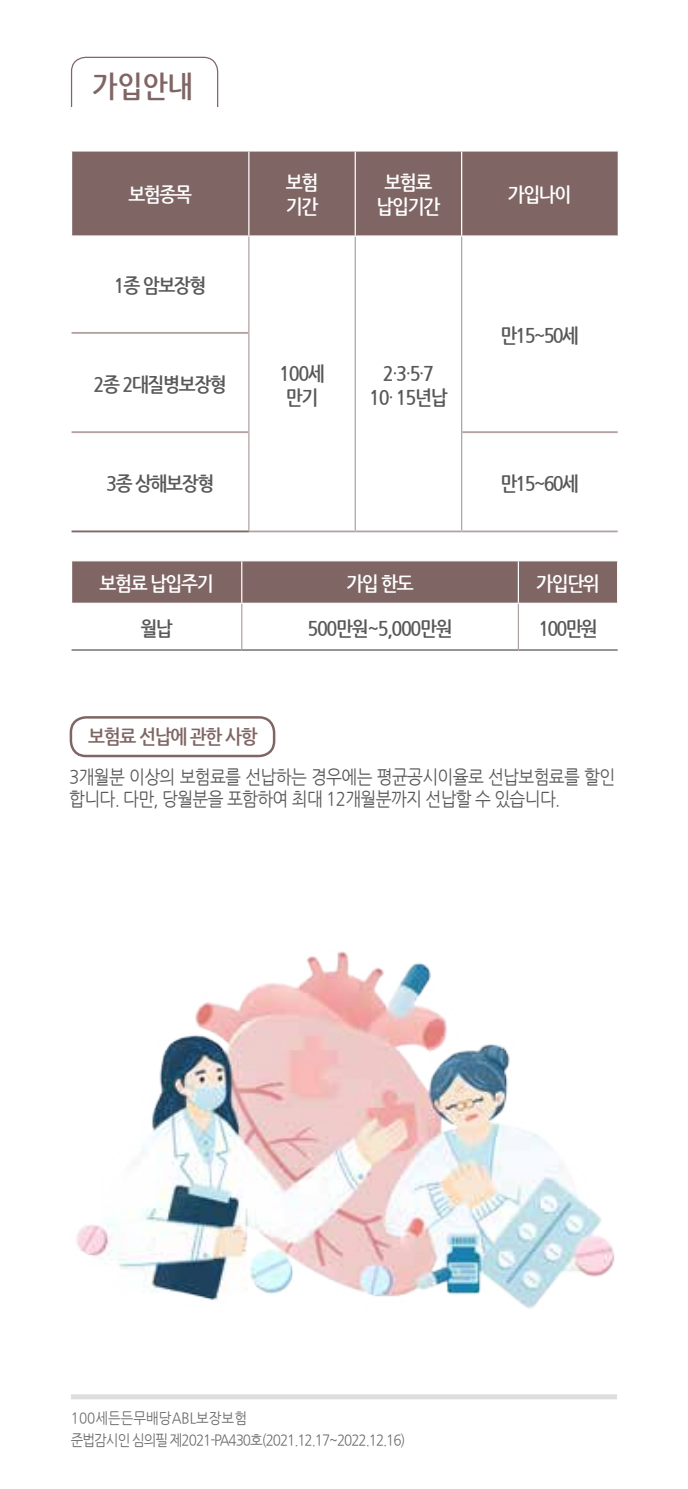
<style>
.page{position:relative;width:688px;height:1489px;background:#fff}
.page>*{position:absolute;margin:0;border:0;box-sizing:border-box;transform-origin:0 0}
.t1{font:700 30px "Nanum Gothic";color:#7f6664;scale:.9 1}
.t2{font:700 20px/24px "Nanum Gothic";letter-spacing:-.075em;color:#595757;text-align:center;scale:.9 1}
.t3{font:700 20px/24px "Nanum Gothic";letter-spacing:-.075em;color:#fff;scale:.9 1}
.t4{font:700 20px "Nanum Gothic";letter-spacing:-.07em;color:#7f6664;scale:.9 1}
.t5{font:18.75px/22.5px "Nanum Gothic";letter-spacing:-.04em;color:#595757;scale:.9 1}
.t6{font:15px/22.2px "Nanum Gothic";letter-spacing:-.075em;color:#6d6c6c;scale:.9 1}
.s1{font-weight:400}
</style>
<div class="page">
<div style="left:71px;top:57px;width:147px;height:68px;border:1px solid #7f6664;border-radius:14px"></div>
<div style="left:71px;top:107px;width:177px;height:43px;background:#fff"></div>
<div style="left:72px;top:151px;width:545px;height:84px;background:#7f6664"></div>
<hr style="left:248px;top:151px;width:1px;height:84px;background:#fff">
<hr style="left:354px;top:151px;width:2px;height:84px;background:#fff">
<hr style="left:354px;top:237px;width:2px;height:96px;background:#b2a3a2">
<hr style="left:354px;top:333px;width:2px;height:99px;background:#b2a3a2">
<hr style="left:354px;top:432px;width:2px;height:98px;background:#b2a3a2">
<hr style="left:248px;top:237px;width:1px;height:96px;background:#b2a3a2">
<hr style="left:248px;top:333px;width:1px;height:99px;background:#b2a3a2">
<hr style="left:71px;top:332px;width:177px;height:2px;background:#b2a3a2">
<hr style="left:249px;top:530px;width:106px;height:2px;background:#b2a3a2">
<hr style="left:355px;top:530px;width:106px;height:2px;background:#b2a3a2">
<hr style="left:461px;top:530px;width:156px;height:2px;background:#b2a3a2">
<hr style="left:461px;top:237px;width:1px;height:96px;background:#b2a3a2">
<hr style="left:461px;top:333px;width:1px;height:99px;background:#b2a3a2">
<hr style="left:248px;top:432px;width:1px;height:98px;background:#b2a3a2">
<hr style="left:461px;top:432px;width:1px;height:98px;background:#b2a3a2">
<hr style="left:71px;top:431px;width:177px;height:2px;background:#b2a3a2">
<hr style="left:462px;top:431px;width:155px;height:2px;background:#b2a3a2">
<hr style="left:71px;top:530px;width:178px;height:2px;background:#7f6664">
<hr style="left:461px;top:151px;width:1px;height:84px;background:#fff">
<img style="left:76px;top:951px;width:539px;height:358px">
<div style="left:72px;top:561px;width:545px;height:41px;background:#7f6664"></div>
<hr style="left:242px;top:649px;width:276px;height:2px;background:#898989">
<hr style="left:518px;top:649px;width:99px;height:2px;background:#898989">
<hr style="left:71px;top:649px;width:171px;height:2px;background:#898989">
<hr style="left:241px;top:561px;width:1px;height:41px;background:#fff">
<hr style="left:517px;top:561px;width:2px;height:41px;background:#fff">
<hr style="left:241px;top:604px;width:1px;height:45px;background:#b2a3a2">
<hr style="left:517px;top:604px;width:2px;height:45px;background:#b2a3a2">
<div style="left:70px;top:716px;width:205px;height:41px;border:2px solid #7f6664;border-radius:15px"></div>
<div style="left:71px;top:1394px;width:546px;height:5px;background:#dcdddd"></div>
<h1 class="t1" style="left:92px;top:72px;width:113px">가입안내</h1>
<p class="t3" style="left:128px;top:183px;width:72px">보험종목</p>
<p class="t3" style="left:286px;top:171px;width:38px">보험 기간</p>
<p class="t3" style="left:376px;top:171px;width:72px;text-align:center">보험료 납입기간</p>
<p class="t3" style="left:507px;top:183px;width:72px">가입나이</p>
<p class="t2" style="left:114px;top:274px;width:104px">1종 암보장형</p>
<p class="t2" style="left:94px;top:372px;width:149px">2종 2대질병보장형</p>
<p class="t2" style="left:279px;top:362px;width:52px">100세 만기</p>
<p class="t2" style="left:369px;top:362px;width:88px">2<span class="s1">·</span>3<span class="s1">·</span>5<span class="s1">·</span>7<br>10<span class="s1">·</span> 15년납</p>
<p class="t2" style="left:500px;top:324px;width:89px">만15~50세</p>
<p class="t2" style="left:106px;top:472px;width:122px">3종 상해보장형</p>
<p class="t2" style="left:500px;top:472px;width:89px">만15~60세</p>
<p class="t3" style="left:100px;top:572px;width:128px">보험료 납입주기</p>
<p class="t3" style="left:346px;top:572px;width:76px">가입 한도</p>
<p class="t3" style="left:536px;top:572px;width:72px">가입단위</p>
<p class="t2" style="left:140px;top:616px;width:38px">월납</p>
<p class="t2" style="left:307px;top:616px;width:163px">500만원~5,000만원</p>
<p class="t2" style="left:538px;top:616px;width:67px">100만원</p>
<p class="t4" style="left:88px;top:726px;width:189px">보험료 선납에 관한 사항</p>
<p class="t5" style="left:69px;top:765px;width:608px">3개월분 이상의 보험료를 선납하는 경우에는 평균공시이율로 선납보험료를 할인 합니다. 다만, 당월분을 포함하여 최대 12개월분까지 선납할 수 있습니다.</p>
<p class="t6" style="left:71px;top:1407px;width:373px">100세든든무배당ABL보장보험<br>준법감시인 심의필 제2021-PA430호(2021.12.17~2022.12.16)</p>
</div>
